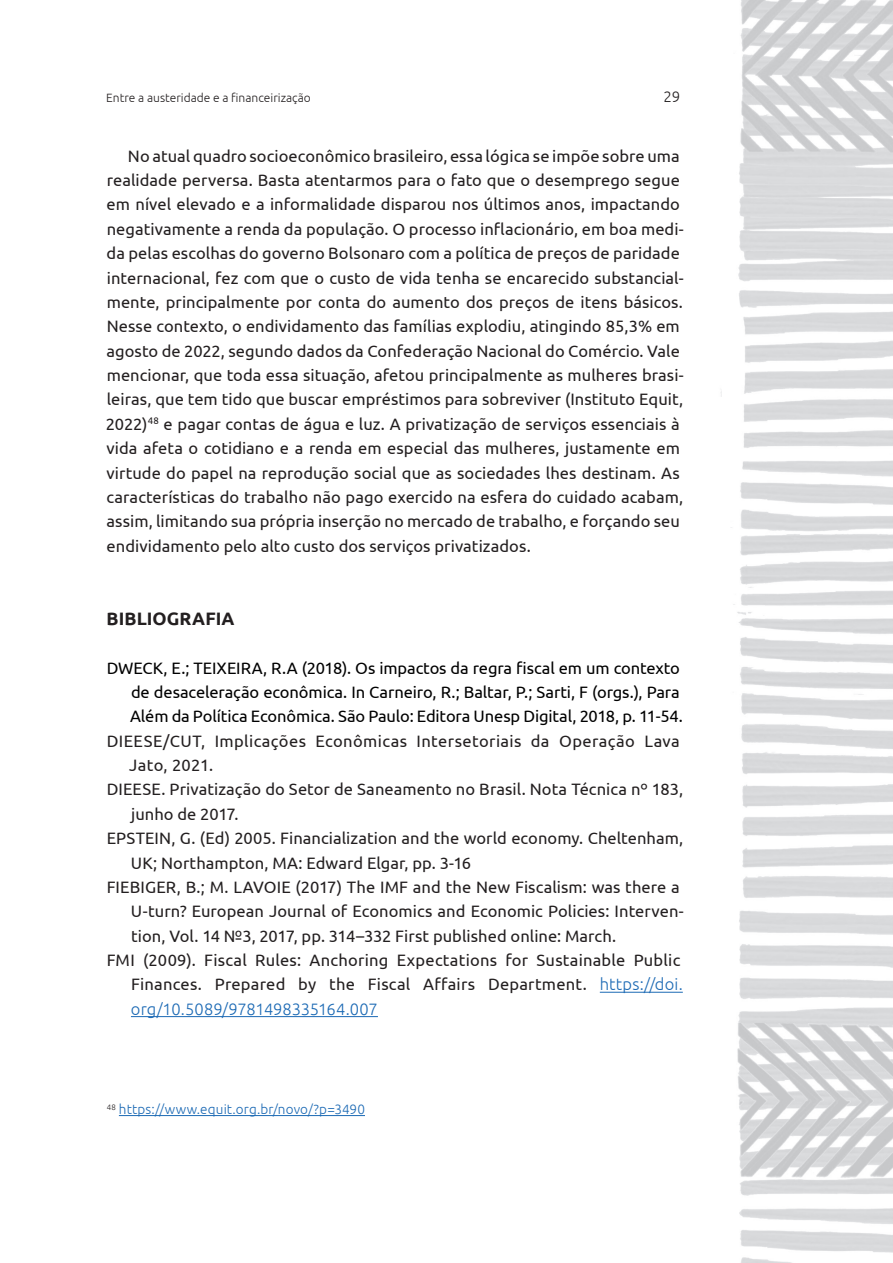
<style>
.page{position:relative;width:893px;height:1263px;background:#fff}
.page>*{position:absolute;margin:0;border:0;box-sizing:border-box;transform-origin:0 0}
.t1{font:700 18px "Ubuntu";letter-spacing:.005em;color:#231f20}
.t2{font:16.5px/24.3px "Ubuntu";letter-spacing:.005em;color:#231f20}
.t3{font:16.5px/24.3px "Ubuntu";letter-spacing:-.005em;color:#000001}
.t4{font:16.5px "Ubuntu";letter-spacing:.025em;color:#231f20}
.t5{font:300 16.5px "Ubuntu";letter-spacing:-.015em;color:#1b69b4}
.t6{font:300 15px "Ubuntu";color:#231f20}
.t7{font:300 13.5px "Ubuntu";letter-spacing:.01em;color:#1b69b4}
.t8{font:300 12px "Ubuntu";color:#231f20}
.s1{font-weight:300;color:#1b69b4}
</style>
<div class="page">
<img style="left:721px;top:0;width:172px;height:1263px">
<hr style="left:600px;top:992px;width:83px;height:1px;background:#1b69b4">
<hr style="left:131px;top:1016px;width:247px;height:1px;background:#1b69b4">
<hr style="left:119px;top:1115px;width:246px;height:1px;background:#1b69b4">
<p class="t8" style="left:106px;top:90px;width:206px">Entre a austeridade e a financeirização</p>
<p class="t6" style="left:663px;top:87px;width:18px">29</p>
<p class="t2" style="left:106px;top:143px;width:579px;text-indent:22px">No atual quadro socioeconômico brasileiro, essa lógica se impõe sobre uma realidade perversa. Basta atentarmos para o fato que o desemprego segue em nível elevado e a informalidade disparou nos últimos anos, impactando negativamente a renda da população. O processo inflacionário, em boa medi&shy;da pelas escolhas do governo Bolsonaro com a política de preços de paridade internacional, fez com que o custo de vida tenha se encarecido substancial&shy;mente, principalmente por conta do aumento dos preços de itens básicos.<br>Nesse contexto, o endividamento das famílias explodiu, atingindo 85,3% em agosto de 2022, segundo dados da Confederação Nacional do Comércio. Vale mencionar, que toda essa situação, afetou principalmente as mulheres brasi&shy;leiras, que tem tido que buscar empréstimos para sobreviver (Instituto Equit, 2022)<sup>48</sup> e pagar contas de água e luz. A privatização de serviços essenciais à vida afeta o cotidiano e a renda em especial das mulheres, justamente em virtude do papel na reprodução social que as sociedades lhes destinam. As características do trabalho não pago exercido na esfera do cuidado acabam, assim, limitando sua própria inserção no mercado de trabalho, e forçando seu endividamento pelo alto custo dos serviços privatizados.</p>
<p class="t1" style="left:107px;top:607px;width:129px">BIBLIOGRAFIA</p>
<p class="t3" style="left:130px;top:655px;width:554px;text-indent:-23px">DWECK, E.; TEIXEIRA, R.A (2018). Os impactos da regra fiscal em um contexto de desaceleração econômica. In Carneiro, R.; Baltar, P.; Sarti, F (orgs.), Para<br>Além da Política Econômica. São Paulo: Editora Unesp Digital, 2018, p. 11-54.</p>
<p class="t4" style="left:107px;top:731px;width:575px">DIEESE/CUT, Implicações Econômicas Intersetoriais da Operação Lava</p>
<p class="t2" style="left:129px;top:752px;width:86px">Jato, 2021.</p>
<p class="t2" style="left:107px;top:777px;width:578px">DIEESE. Privatização do Setor de Saneamento no Brasil. Nota Técnica nº 183,</p>
<p class="t2" style="left:131px;top:801px;width:109px">junho de 2017.</p>
<p class="t2" style="left:107px;top:826px;width:578px">EPSTEIN, G. (Ed) 2005. Financialization and the world economy. Cheltenham,</p>
<p class="t2" style="left:131px;top:850px;width:342px">UK; Northampton, MA: Edward Elgar, pp. 3-16</p>
<p class="t2" style="left:107px;top:874px;width:575px">FIEBIGER, B.; M. LAVOIE (2017) The IMF and the New Fiscalism: was there a</p>
<p class="t2" style="left:131px;top:899px;width:554px">U-turn? European Journal of Economics and Economic Policies: Interven-</p>
<p class="t2" style="left:131px;top:923px;width:486px">tion, Vol. 14 №3, 2017, pp. 314–332 First published online: March.</p>
<p class="t2" style="left:107px;top:947px;width:575px">FMI (2009). Fiscal Rules: Anchoring Expectations for Sustainable Public</p>
<p class="t2" style="left:131px;top:972px;width:553px">Finances. Prepared by the Fiscal Affairs Department. <span class="s1">https://doi.</span></p>
<p class="t5" style="left:131px;top:999px;width:248px">org/10.5089/9781498335164.007</p>
<p class="t7" style="left:107px;top:1101px;width:260px"><sup>48</sup> https://www.equit.org.br/novo/?p=3490</p>
</div>
